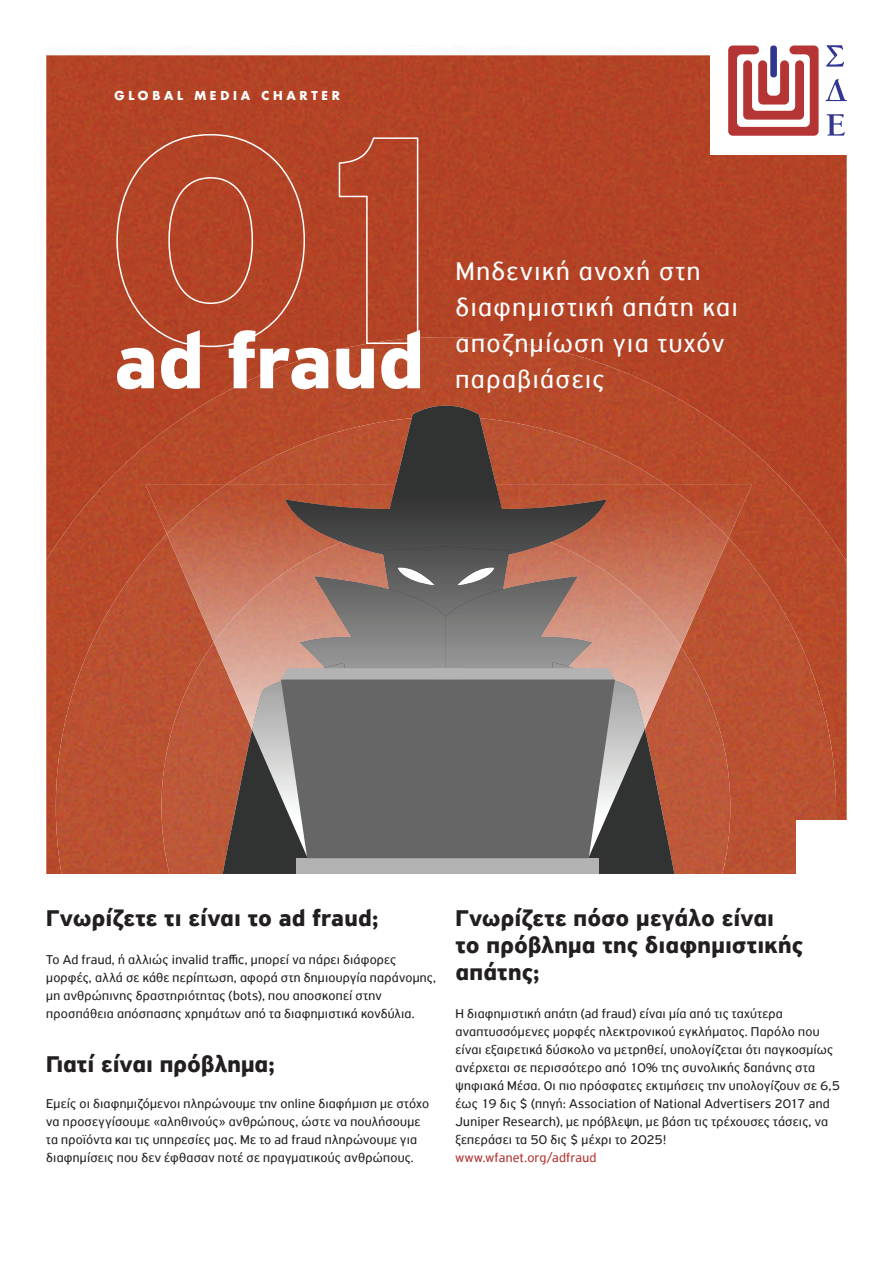
<style>
.page{position:relative;width:893px;height:1263px;background:#fff}
.page>*{position:absolute;margin:0;border:0;box-sizing:border-box;transform-origin:0 0}
.t1{font:700 81px "PF Highway Sans Pro";color:#fff}
.t2{font:27px/36px "PF Highway Sans Pro";letter-spacing:.055em;color:#fff}
.t3{font:700 24px/27px "PF Highway Sans Pro";color:#231f20}
.t4{font:13.5px/18px "PF Highway Sans Pro";letter-spacing:.015em;color:#231f20}
.t5{font:13.5px "PF Highway Sans Pro";letter-spacing:.02em;color:#b43534}
.t6{font:700 12px "PF Futura Neu";letter-spacing:.31em;color:#fff}
</style>
<div class="page">
<div style="left:46px;top:54px;width:801px;height:283px;background:#b34326"></div>
<img style="left:46px;top:337px;width:801px;height:537px">
<img style="left:56px;top:418px;width:780px;height:456px">
<img style="left:161px;top:642px;width:569px;height:232px">
<svg style="left:285px;top:406px;width:322px;height:78px;background:#974830"></svg>
<img style="left:145px;top:484px;width:607px;height:54px">
<img style="left:167px;top:484px;width:562px;height:163px">
<img style="left:214px;top:542px;width:467px;height:316px">
<img style="left:285px;top:484px;width:322px;height:63px">
<svg style="left:222px;top:547px;width:453px;height:327px;background:#9e7d73"></svg>
<svg style="left:281px;top:680px;width:334px;height:178px;background:#6a6a6a"></svg>
<div style="left:710px;top:0;width:183px;height:154px;background:#fff"></div>
<svg style="left:728px;top:46px;width:91px;height:90px"></svg>
<div style="left:770px;top:45px;width:7px;height:32px;background:#31368f;border-radius:3px"></div>
<svg style="left:826px;top:45px;width:18px;height:22px"></svg>
<svg style="left:826px;top:79px;width:21px;height:22px"></svg>
<svg style="left:827px;top:114px;width:18px;height:22px"></svg>
<div style="left:796px;top:820px;width:54px;height:63px;background:#fff"></div>
<svg style="left:116px;top:133px;width:190px;height:215px;background:#b5482c"></svg>
<svg style="left:338px;top:137px;width:81px;height:208px;background:#b64c30"></svg>
<p class="t6" style="left:114px;top:87px;width:227px">GLOBAL MEDIA CHARTER</p>
<h1 class="t1" style="left:114px;top:314px;width:311px">ad fraud</h1>
<h2 class="t2" style="left:455px;top:253px;width:284px">Μηδενική ανοχή στη διαφημιστική απάτη και αποζημίωση για τυχόν παραβιάσεις</h2>
<h3 class="t3" style="left:46px;top:905px;width:334px">Γνωρίζετε τι είναι το ad fraud;</h3>
<p class="t4" style="left:46px;top:951px;width:391px">Το Ad fraud, ή αλλιώς invalid traffic, μπορεί να πάρει διάφορες μορφές, αλλά σε κάθε περίπτωση, αφορά στη δημιουργία παράνομης, μη ανθρώπινης δραστηριότητας (bots), που αποσκοπεί στην προσπάθεια απόσπασης χρημάτων από τα διαφημιστικά κονδύλια.</p>
<h3 class="t3" style="left:46px;top:1052px;width:230px">Γιατί είναι πρόβλημα;</h3>
<p class="t4" style="left:46px;top:1095px;width:384px">Εμείς οι διαφημιζόμενοι πληρώνουμε την online διαφήμιση με στόχο να προσεγγίσουμε «αληθινούς» ανθρώπους, ώστε να πουλήσουμε τα προϊόντα και τις υπηρεσίες μας. Με το ad fraud πληρώνουμε για διαφημίσεις που δεν έφθασαν ποτέ σε πραγματικούς ανθρώπους.</p>
<h3 class="t3" style="left:455px;top:905px;width:349px">Γνωρίζετε πόσο μεγάλο είναι το πρόβλημα της διαφημιστικής απάτης;</h3>
<p class="t4" style="left:455px;top:1005px;width:386px">H διαφημιστική απάτη (ad fraud) είναι μία από τις ταχύτερα αναπτυσσόμενες μορφές ηλεκτρονικού εγκλήματος. Παρόλο που είναι εξαιρετικά δύσκολο να μετρηθεί, υπολογίζεται ότι παγκοσμίως ανέρχεται σε περισσότερο από 10% της συνολικής δαπάνης στα ψηφιακά Μέσα. Οι πιο πρόσφατες εκτιμήσεις την υπολογίζουν σε 6,5 έως 19 δις $ (πηγή: Association of National Advertisers 2017 and Juniper Research), με πρόβλεψη, με βάση τις τρέχουσες τάσεις, να ξεπεράσει τα 50 δις $ μέχρι το 2025!</p>
<p class="t5" style="left:455px;top:1150px;width:142px">www.wfanet.org/adfraud</p>
</div>
